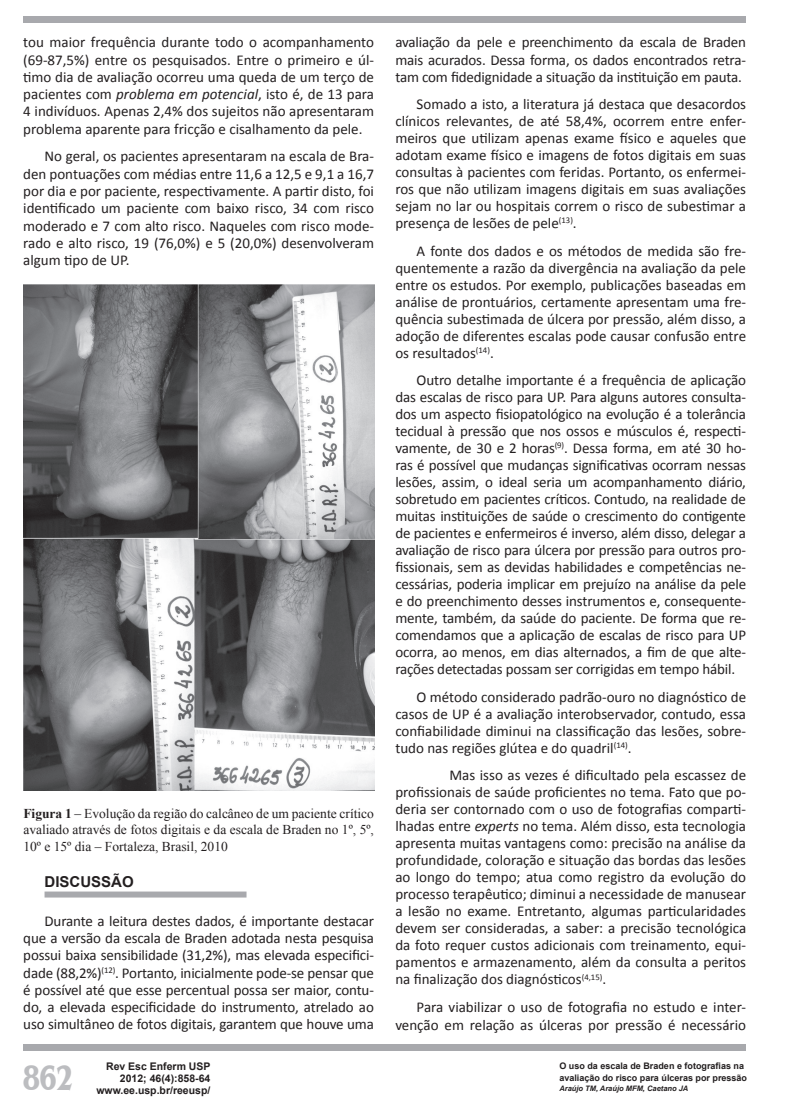
<style>
.page{position:relative;width:812px;height:1110px;background:#fff}
.page>*{position:absolute;margin:0;border:0;box-sizing:border-box;transform-origin:0 0}
.t1{font:700 36px "Benguiat IT Cby BT";color:#bcbdc0;scale:.7 1}
.t2{font:15px/17.1px "Calibri";color:#231f20;text-align:justify}
.t3{font:700 15px "Arial";color:#231f20}
.t4{font:13.5px/16.5px "Times New Roman";color:#231f20;text-align:justify}
.t5{font:700 10.5px/12px "Arial";color:#231f20;text-align:right}
.t6{font:700 9px/12px "Arial";color:#231f20}
.t7{font:italic 700 7.5px "Arial";color:#231f20}
.s1{font-style:italic}
.s2{font-weight:700}
</style>
<div class="page">
<div style="left:23px;top:1044px;width:723px;height:7px;background:#a8a9ad"></div>
<div style="left:23px;top:16px;width:723px;height:7px;background:#a8a9ad"></div>
<img style="left:23px;top:284px;width:351px;height:506px">
<div style="left:45px;top:891px;width:202px;height:6px;background:#a8a9ad"></div>
<p class="t2" style="left:23px;top:34px;width:352px">tou maior frequência durante todo o acompanhamento (69-87,5%) entre os pesquisados. Entre o primeiro e úl&shy;timo dia de avaliação ocorreu uma queda de um terço de pacientes com <span class="s1">problema em potencial</span>, isto é, de 13 para 4 indivíduos. Apenas 2,4% dos sujeitos não apresentaram problema aparente para fricção e cisalhamento da pele.</p>
<p class="t2" style="left:23px;top:148px;width:352px;text-indent:21px">No geral, os pacientes apresentaram na escala de Bra&shy;den pontuações com médias entre 11,6 a 12,5 e 9,1 a 16,7 por dia e por paciente, respectivamente. A partir disto, foi identificado um paciente com baixo risco, 34 com risco moderado e 7 com alto risco. Naqueles com risco mode&shy;rado e alto risco, 19 (76,0%) e 5 (20,0%) desenvolveram algum tipo de UP.</p>
<p class="t4" style="left:23px;top:805px;width:352px"><span class="s2">Figura 1</span> – Evolução da região do calcâneo de um paciente crítico avaliado através de fotos digitais e da escala de Braden no 1º, 5º, 10º e 15º dia – Fortaleza, Brasil, 2010</p>
<p class="t3" style="left:45px;top:872px;width:79px">DISCUSSÃO</p>
<p class="t2" style="left:23px;top:912px;width:352px;text-indent:21px">Durante a leitura destes dados, é importante destacar que a versão da escala de Braden adotada nesta pesquisa possui baixa sensibilidade (31,2%), mas elevada especifici&shy;dade (88,2%)<sup>(12)</sup>. Portanto, inicialmente pode-se pensar que é possível até que esse percentual possa ser maior, contu&shy;do, a elevada especificidade do instrumento, atrelado ao uso simultâneo de fotos digitais, garantem que houve uma</p>
<p class="t2" style="left:395px;top:34px;width:352px">avaliação da pele e preenchimento da escala de Braden mais acurados. Dessa forma, os dados encontrados retra&shy;tam com fidedignidade a situação da instituição em pauta.</p>
<p class="t2" style="left:395px;top:96px;width:352px;text-indent:21px">Somado a isto, a literatura já destaca que desacordos clínicos relevantes, de até 58,4%, ocorrem entre enfer&shy;meiros que utilizam apenas exame físico e aqueles que adotam exame físico e imagens de fotos digitais em suas consultas à pacientes com feridas. Portanto, os enfermei&shy;ros que não utilizam imagens digitais em suas avaliações sejam no lar ou hospitais correm o risco de subestimar a presença de lesões de pele<sup>(13)</sup>.</p>
<p class="t2" style="left:395px;top:242px;width:352px;text-indent:21px">A fonte dos dados e os métodos de medida são fre&shy;quentemente a razão da divergência na avaliação da pele entre os estudos. Por exemplo, publicações baseadas em análise de prontuários, certamente apresentam uma fre&shy;quência subestimada de úlcera por pressão, além disso, a adoção de diferentes escalas pode causar confusão entre os resultados<sup>(14)</sup>.</p>
<p class="t2" style="left:395px;top:371px;width:352px;text-indent:21px">Outro detalhe importante é a frequência de aplicação das escalas de risco para UP. Para alguns autores consulta&shy;dos um aspecto fisiopatológico na evolução é a tolerância tecidual à pressão que nos ossos e músculos é, respecti&shy;vamente, de 30 e 2 horas<sup>(9)</sup>. Dessa forma, em até 30 ho&shy;ras é possível que mudanças significativas ocorram nessas lesões, assim, o ideal seria um acompanhamento diário, sobretudo em pacientes críticos. Contudo, na realidade de muitas instituições de saúde o crescimento do contigente de pacientes e enfermeiros é inverso, além disso, delegar a avaliação de risco para úlcera por pressão para outros pro&shy;fissionais, sem as devidas habilidades e competências ne&shy;cessárias, poderia implicar em prejuízo na análise da pele e do preenchimento desses instrumentos e, consequente&shy;mente, também, da saúde do paciente. De forma que re&shy;comendamos que a aplicação de escalas de risco para UP ocorra, ao menos, em dias alternados, a fim de que alte&shy;rações detectadas possam ser corrigidas em tempo hábil.</p>
<p class="t2" style="left:395px;top:688px;width:352px;text-indent:21px">O método considerado padrão-ouro no diagnóstico de casos de UP é a avaliação interobservador, contudo, essa confiabilidade diminui na classificação das lesões, sobre&shy;tudo nas regiões glútea e do quadril<sup>(14)</sup>.</p>
<p class="t2" style="left:395px;top:766px;width:352px;text-indent:54px">Mas isso as vezes é dificultado pela escassez de profissionais de saúde proficientes no tema. Fato que po&shy;deria ser contornado com o uso de fotografias comparti&shy;lhadas entre <span class="s1">experts</span> no tema. Além disso, esta tecnologia apresenta muitas vantagens como: precisão na análise da profundidade, coloração e situação das bordas das lesões ao longo do tempo; atua como registro da evolução do processo terapêutico; diminui a necessidade de manusear a lesão no exame. Entretanto, algumas particularidades devem ser consideradas, a saber: a precisão tecnológica da foto requer custos adicionais com treinamento, equi&shy;pamentos e armazenamento, além da consulta a peritos na finalização dos diagnósticos<sup>(4,15)</sup>.</p>
<p class="t2" style="left:395px;top:998px;width:352px;text-align:right">Para viabilizar o uso de fotografia no estudo e inter&shy;venção em relação as úlceras por pressão é necessário</p>
<h1 class="t1" style="left:23px;top:1055px;width:72px">862</h1>
<p class="t5" style="left:96px;top:1060px;width:116px">Rev Esc Enferm USP<br>2012; 46(4):858-64 www.ee.usp.br/reeusp/</p>
<p class="t6" style="left:559px;top:1060px;width:189px">O uso da escala de Braden e fotografias na avaliação do risco para úlceras por pressão</p>
<p class="t7" style="left:559px;top:1083px;width:130px">Araújo TM, Araújo MFM, Caetano JA</p>
</div>
